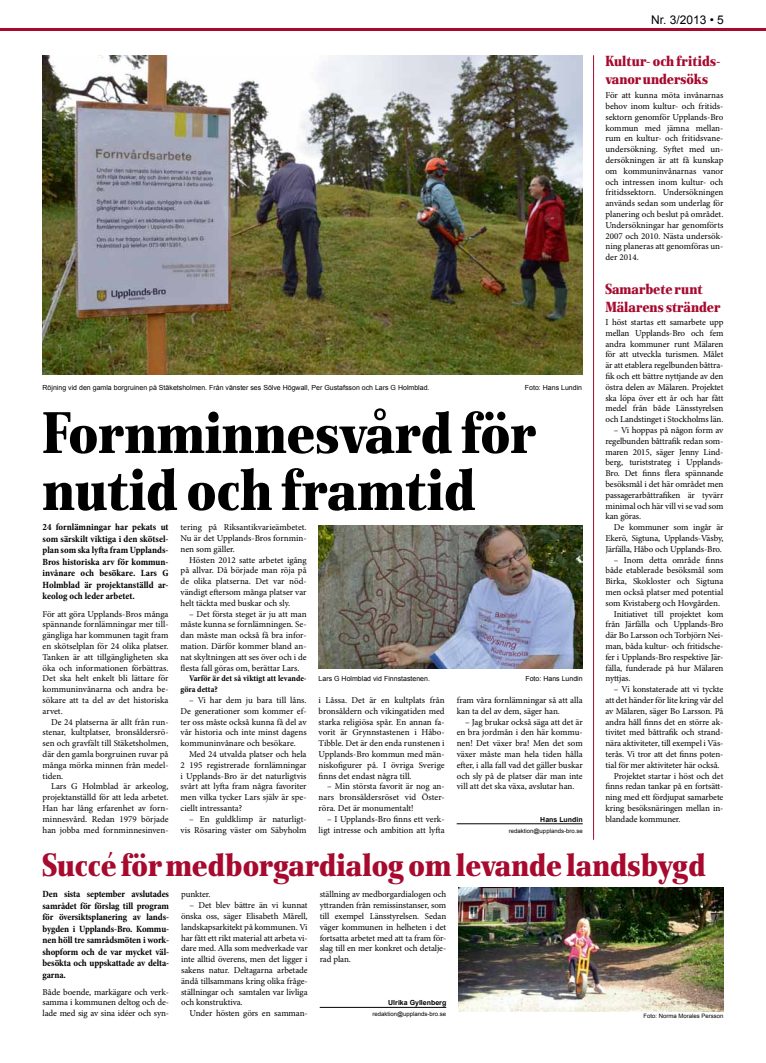
<style>
.page{position:relative;width:766px;height:1063px;background:#fff}
.page>*{position:absolute;margin:0;border:0;box-sizing:border-box;transform-origin:0 0}
.t1{font:condensed 60px/57px "Rabenau Std Poster";color:#000}
.t2{font:condensed 33px "Rabenau Std Poster";color:#a70a2e}
.t3{font:condensed 15px/18px "Rabenau Std Poster";color:#a70a2e}
.t4{font:12px "Arial";color:#000}
.t5{font:700 condensed 9.6px/11.5px "Minion Pro";letter-spacing:-.01em;color:#000;text-align:justify}
.t6{font:9px/10.8px "Minion Pro";letter-spacing:-.005em;color:#000;text-align:justify}
.t7{font:700 condensed 8.6px/10.8px "Minion Pro";color:#000}
.t8{font:7px "Arial";color:#000}
.t9{font:700 7px "Arial";color:#000}
.t10{font:6px "Arial";color:#000}
</style>
<div class="page">
<hr style="left:0;top:28px;width:765px;height:3px;background:#a70a2e">
<hr style="left:593px;top:55px;width:1px;height:785px;background:#a70a2e">
<hr style="left:456px;top:824px;width:126px;height:1px;background:#000">
<hr style="left:319px;top:1007px;width:127px;height:1px;background:#000">
<img style="left:43px;top:55px;width:539px;height:319px">
<img style="left:318px;top:525px;width:264px;height:143px">
<img style="left:458px;top:887px;width:265px;height:125px">
<h3 class="t4" style="left:650px;top:12px;width:74px">Nr. 3/2013 • 5</h3>
<h1 class="t3" style="left:605px;top:52px;width:116px">Kultur- och fritids&shy;vanor undersöks</h1>
<p class="t6" style="left:605px;top:90px;width:119px">För att kunna möta invånarnas behov inom kultur- och fritids&shy;sektorn genomför Upplands-Bro kommun med jämna mellan&shy;rum en kultur- och fritidsvane&shy;undersökning. Syftet med un&shy;dersökningen är att få kunskap om kommuninvånarnas vanor och intressen inom kultur- och fritidssektorn. Undersökningen används sedan som underlag för planering och beslut på området.<br>Undersökningar har genomförts 2007 och 2010. Nästa undersök&shy;ning planeras att genomföras un&shy;der 2014.</p>
<h1 class="t3" style="left:605px;top:280px;width:116px">Samarbete runt<br>Mälarens stränder</h1>
<p class="t6" style="left:605px;top:317px;width:119px">I höst startas ett samarbete upp mellan Upplands-Bro och fem andra kommuner runt Mälaren för att utveckla turismen. Målet är att etablera regelbunden båttra&shy;fik och ett bättre nyttjande av den östra delen av Mälaren. Projektet ska löpa över ett år och har fått medel från både Länsstyrelsen och Landstinget i Stockholms län.</p>
<p class="t6" style="left:605px;top:425px;width:119px;text-indent:9px">– Vi hoppas på någon form av regelbunden båttrafik redan som&shy;maren 2015, säger Jenny Lind&shy;berg, turiststrateg i Upplands-Bro. Det finns flera spännande besöksmål i det här området men passagerarbåttrafiken är tyvärr minimal och här vill vi se vad som kan göras.</p>
<p class="t6" style="left:605px;top:522px;width:119px;text-indent:9px">De kommuner som ingår är Ekerö, Sigtuna, Upplands-Väsby, Järfälla, Håbo och Upplands-Bro.</p>
<p class="t6" style="left:605px;top:554px;width:119px;text-indent:9px">– Inom detta område finns både etablerade besöksmål som Birka, Skokloster och Sigtuna men också platser med potential som Kvistaberg och Hovgården.</p>
<p class="t6" style="left:605px;top:608px;width:119px;text-indent:9px">Initiativet till projektet kom från Järfälla och Upplands-Bro där Bo Larsson och Torbjörn Nei&shy;man, båda kultur- och fritidsche&shy;fer i Upplands-Bro respektive Jär&shy;fälla, funderade på hur Mälaren nyttjas.</p>
<p class="t6" style="left:605px;top:684px;width:119px;text-indent:9px">– Vi konstaterade att vi tyckte att det händer för lite kring vår del av Mälaren, säger Bo Larsson. På andra håll finns det en större ak&shy;tivitet med båttrafik och strand&shy;nära aktiviteter, till exempel i Väs&shy;terås. Vi tror att det finns poten&shy;tial för mer aktiviteter här också.</p>
<p class="t6" style="left:605px;top:770px;width:119px;text-indent:9px">Projektet startar i höst och det finns redan tankar på en fortsätt&shy;ning med ett fördjupat samarbete kring besöksnäringen mellan in&shy;blandade kommuner.</p>
<h1 class="t2" style="left:43px;top:844px;width:664px">Succé för medborgardialog om levande landsbygd</h1>
<p class="t5" style="left:43px;top:888px;width:128px">Den sista september avslutades samrådet för förslag till program för översiktsplanering av lands&shy;bygden i Upplands-Bro. Kommu&shy;nen höll tre samrådsmöten i work&shy;shopform och de var mycket väl&shy;besökta och uppskattade av delta&shy;garna.</p>
<p class="t6" style="left:43px;top:986px;width:127px">Både boende, markägare och verk&shy;samma i kommunen deltog och de&shy;lade med sig av sina idéer och syn-</p>
<p class="t8" style="left:43px;top:383px;width:388px">Röjning vid den gamla borgruinen på Stäketsholmen. Från vänster ses Sölve Högwall, Per Gustafsson och Lars G Holmblad.</p>
<p class="t8" style="left:524px;top:383px;width:59px">Foto: Hans Lundin</p>
<h1 class="t1" style="left:43px;top:404px;width:495px">Fornminnesvård för nutid och framtid</h1>
<p class="t5" style="left:43px;top:521px;width:127px">24 fornlämningar har pekats ut som särskilt viktiga i den skötsel&shy;plan som ska lyfta fram Upplands-Bros historiska arv för kommun&shy;invånare och besökare. Lars G Holmblad är projektanställd ar&shy;keolog och leder arbetet.</p>
<p class="t6" style="left:43px;top:608px;width:127px">För att göra Upplands-Bros många spännande fornlämningar mer till&shy;gängliga har kommunen tagit fram en skötselplan för 24 olika platser.<br>Tanken är att tillgängligheten ska öka och informationen förbättras.<br>Det ska helt enkelt bli lättare för kommuninvånarna och andra be&shy;sökare att ta del av det historiska arvet.</p>
<p class="t6" style="left:43px;top:716px;width:127px;text-indent:9px">De 24 platserna är allt från run&shy;stenar, kultplatser, bronsåldersrö&shy;sen och gravfält till Stäketsholmen, där den gamla borgruinen ruvar på många mörka minnen från medel&shy;tiden.</p>
<p class="t6" style="left:43px;top:781px;width:127px;text-indent:9px">Lars G Holmblad är arkeolog, projektanställd för att leda arbetet.<br>Han har lång erfarenhet av forn&shy;minnesvård. Redan 1979 började han jobba med fornminnesinven-</p>
<p class="t6" style="left:180px;top:522px;width:127px">tering på Riksantikvarieämbetet.<br>Nu är det Upplands-Bros fornmin&shy;nen som gäller.</p>
<p class="t6" style="left:180px;top:554px;width:127px;text-indent:9px">Hösten 2012 satte arbetet igång på allvar. Då började man röja på de olika platserna. Det var nöd&shy;vändigt eftersom många platser var helt täckta med buskar och sly.</p>
<p class="t6" style="left:180px;top:608px;width:127px;text-indent:9px">– Det första steget är ju att man måste kunna se fornlämningen. Se&shy;dan måste man också få bra infor&shy;mation. Därför kommer bland an&shy;nat skyltningen att ses över och i de flesta fall göras om, berättar Lars.</p>
<p class="t7" style="left:180px;top:673px;width:127px;text-indent:9px">Varför är det så viktigt att levande&shy;göra detta?</p>
<p class="t6" style="left:180px;top:695px;width:127px;text-indent:9px">– Vi har dem ju bara till låns.<br>De generationer som kommer ef&shy;ter oss måste också kunna få del av vår historia och inte minst dagens kommuninvånare och besökare.</p>
<p class="t6" style="left:180px;top:749px;width:127px;text-indent:9px">Med 24 utvalda platser och hela 2 195 registrerade fornlämningar i Upplands-Bro är det naturligtvis svårt att lyfta fram några favoriter men vilka tycker Lars själv är spe&shy;ciellt intressanta?</p>
<p class="t6" style="left:180px;top:814px;width:127px;text-align:right">– En guldklimp är naturligt&shy;vis Rösaring väster om Säbyholm</p>
<p class="t8" style="left:318px;top:674px;width:113px">Lars G Holmblad vid Finnstastenen.</p>
<p class="t8" style="left:525px;top:674px;width:59px">Foto: Hans Lundin</p>
<p class="t6" style="left:318px;top:695px;width:127px">i Låssa. Det är en kultplats från bronsåldern och vikingatiden med starka religiösa spår. En annan fa&shy;vorit är Grynnstastenen i Håbo-Tibble. Det är den enda runstenen i Upplands-Bro kommun med män&shy;niskofigurer på. I övriga Sverige finns det endast några till.</p>
<p class="t6" style="left:318px;top:781px;width:127px;text-indent:9px">– Min största favorit är nog an&shy;nars bronsåldersröset vid Öster&shy;röra. Det är monumentalt!</p>
<p class="t6" style="left:318px;top:814px;width:127px;text-align:right">– I Upplands-Bro finns ett verk&shy;ligt intresse och ambition att lyfta</p>
<p class="t6" style="left:456px;top:695px;width:127px">fram våra fornlämningar så att alla kan ta del av dem, säger han.</p>
<p class="t6" style="left:456px;top:716px;width:127px;text-indent:9px">– Jag brukar också säga att det är en bra jordmån i den här kommu&shy;nen! Det växer bra! Men det som växer måste man hela tiden hålla efter, i alla fall vad det gäller buskar och sly på de platser där man inte vill att det ska växa, avslutar han.</p>
<p class="t9" style="left:540px;top:815px;width:44px">Hans Lundin</p>
<p class="t10" style="left:508px;top:826px;width:75px">redaktion@upplands-bro.se</p>
<p class="t6" style="left:319px;top:889px;width:128px">ställning av medborgardialogen och yttranden från remissinstanser, som till exempel Länsstyrelsen. Sedan väger kommunen in helheten i det fortsatta arbetet med att ta fram för&shy;slag till en mer konkret och detalje&shy;rad plan.</p>
<p class="t9" style="left:388px;top:998px;width:59px">Ulrika Gyllenberg</p>
<p class="t10" style="left:372px;top:1010px;width:75px">redaktion@upplands-bro.se</p>
<p class="t10" style="left:643px;top:1012px;width:82px">Foto: Norma Morales Persson</p>
<p class="t6" style="left:181px;top:889px;width:31px">punkter.</p>
<p class="t6" style="left:181px;top:900px;width:128px;text-indent:9px">– Det blev bättre än vi kunnat önska oss, säger Elisabeth Mårell, landskapsarkitekt på kommunen. Vi har fått ett rikt material att arbeta vi&shy;dare med. Alla som medverkade var inte alltid överens, men det ligger i sakens natur. Deltagarna arbetade ändå tillsammans kring olika fråge&shy;ställningar och samtalen var livliga och konstruktiva.</p>
<p class="t6" style="left:189px;top:1008px;width:119px">Under hösten görs en samman-</p>
</div>
